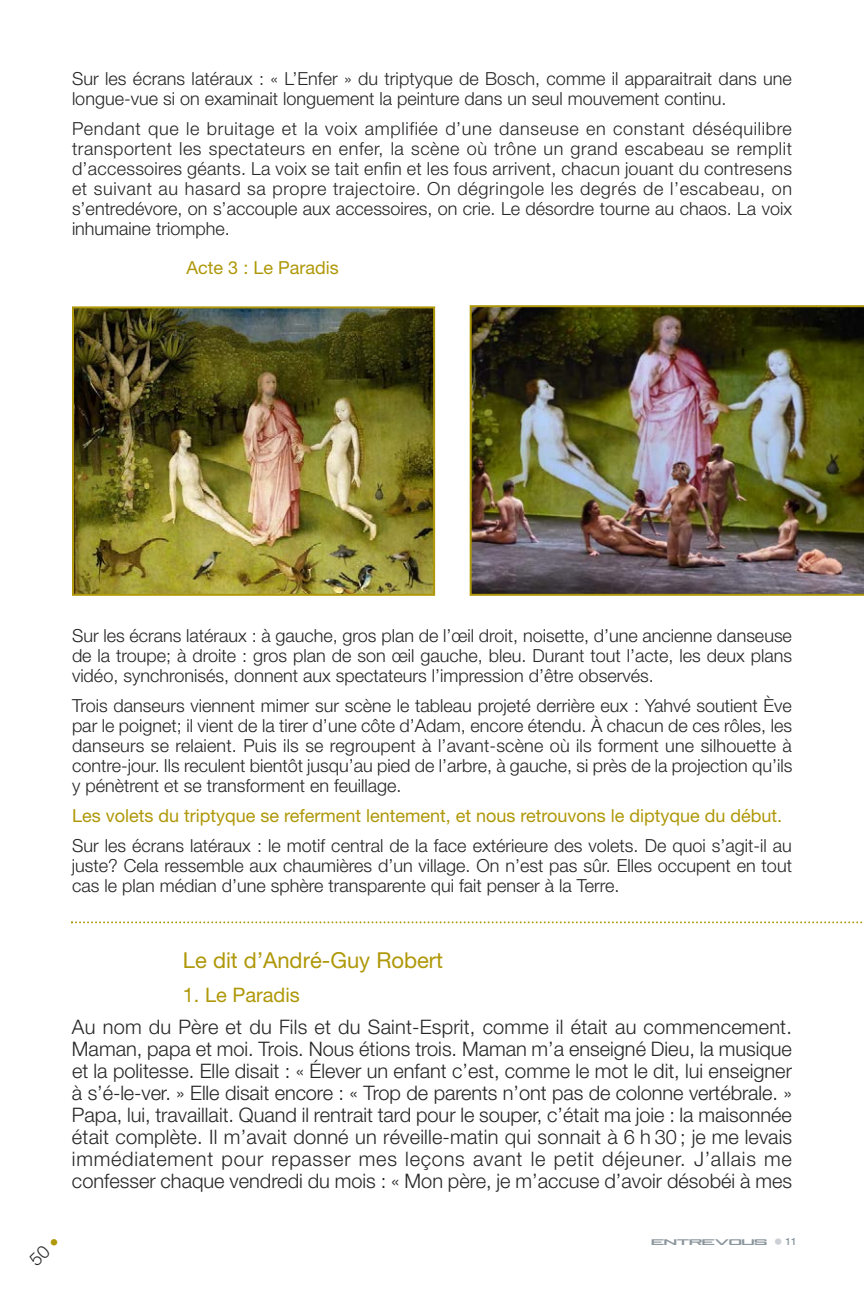
<style>
.page{position:relative;width:864px;height:1296px;background:#fff}
.page>*{position:absolute;margin:0;border:0;box-sizing:border-box;transform-origin:0 0}
.t1{font:22px "Helvetica Neue";color:#af9809}
.t2{font:300 20px/22px "Helvetica Neue";color:#272526;text-align:justify}
.t3{font:20px "Helvetica Neue";color:#af9809}
.t4{font:300 18px/20px "Helvetica Neue";color:#272526;text-align:justify}
.t5{font:18px "Helvetica Neue";color:#af9809}
.t6{font:500 10px "Helvetica Neue";color:#8b969d}
.t7{font:8px "Be A Pro";color:#8b969d}
.s1{font-size:18px;color:#cdd1d5}
</style>
<div class="page">
<img style="left:470px;top:305px;width:394px;height:291px">
<img style="left:75px;top:309px;width:357px;height:284px">
<div style="left:72px;top:306px;width:363px;height:290px;border:2px solid #af9809"></div>
<svg style="left:71px;top:921px;width:792px;height:2px"></svg>
<p class="t4" style="left:72px;top:70px;width:721px">Sur les écrans latéraux : « L’Enfer » du triptyque de Bosch, comme il apparaitrait dans une longue-vue si on examinait longuement la peinture dans un seul mouvement continu.</p>
<p class="t4" style="left:72px;top:120px;width:722px">Pendant que le bruitage et la voix amplifiée d’une danseuse en constant déséquilibre transportent les spectateurs en enfer, la scène où trône un grand escabeau se remplit d’accessoires géants. La voix se tait enfin et les fous arrivent, chacun jouant du contresens et suivant au hasard sa propre trajectoire. On dégringole les degrés de l’escabeau, on s’entredévore, on s’accouple aux accessoires, on crie. Le désordre tourne au chaos. La voix inhumaine triomphe.</p>
<p class="t5" style="left:187px;top:261px;width:154px">Acte 3 : Le Paradis</p>
<p class="t4" style="left:72px;top:627px;width:722px">Sur les écrans latéraux : à gauche, gros plan de l’œil droit, noisette, d’une ancienne danseuse de la troupe; à droite : gros plan de son œil gauche, bleu. Durant tout l’acte, les deux plans vidéo, synchronisés, donnent aux spectateurs l’impression d’être observés.</p>
<p class="t4" style="left:72px;top:697px;width:722px">Trois danseurs viennent mimer sur scène le tableau projeté derrière eux : Yahvé soutient Ève par le poignet; il vient de la tirer d’une côte d’Adam, encore étendu. À chacun de ces rôles, les danseurs se relaient. Puis ils se regroupent à l’avant-scène où ils forment une silhouette à contre-jour. Ils reculent bientôt jusqu’au pied de l’arbre, à gauche, si près de la projection qu’ils y pénètrent et se transforment en feuillage.</p>
<p class="t5" style="left:72px;top:809px;width:712px">Les volets du triptyque se referment lentement, et nous retrouvons le diptyque du début.</p>
<p class="t4" style="left:72px;top:837px;width:722px">Sur les écrans latéraux : le motif central de la face extérieure des volets. De quoi s’agit-il au juste? Cela ressemble aux chaumières d’un village. On n’est pas sûr. Elles occupent en tout cas le plan médian d’une sphère transparente qui fait penser à la Terre.</p>
<p class="t1" style="left:183px;top:952px;width:262px">Le dit d’André-Guy Robert</p>
<p class="t3" style="left:183px;top:987px;width:119px">1. Le Paradis</p>
<p class="t2" style="left:72px;top:1017px;width:722px">Au nom du Père et du Fils et du Saint-Esprit, comme il était au commencement.<br>Maman, papa et moi. Trois. Nous étions trois. Maman m’a enseigné Dieu, la musique et la politesse. Elle disait : « Élever un enfant c’est, comme le mot le dit, lui enseigner à s’é-le-ver. » Elle disait encore : « Trop de parents n’ont pas de colonne vertébrale. » Papa, lui, travaillait. Quand il rentrait tard pour le souper, c’était ma joie : la maisonnée était complète. Il m’avait donné un réveille-matin qui sonnait à 6 h 30 ; je me levais immédiatement pour repasser mes leçons avant le petit déjeuner. J’allais me confesser chaque vendredi du mois : « Mon père, je m’accuse d’avoir désobéi à mes</p>
<p class="t7" style="left:652px;top:1237px;width:117px">ENTREVOUS</p>
<p class="t6" style="left:774px;top:1238px;width:24px"><span class="s1">•</span> 11</p>
</div>
